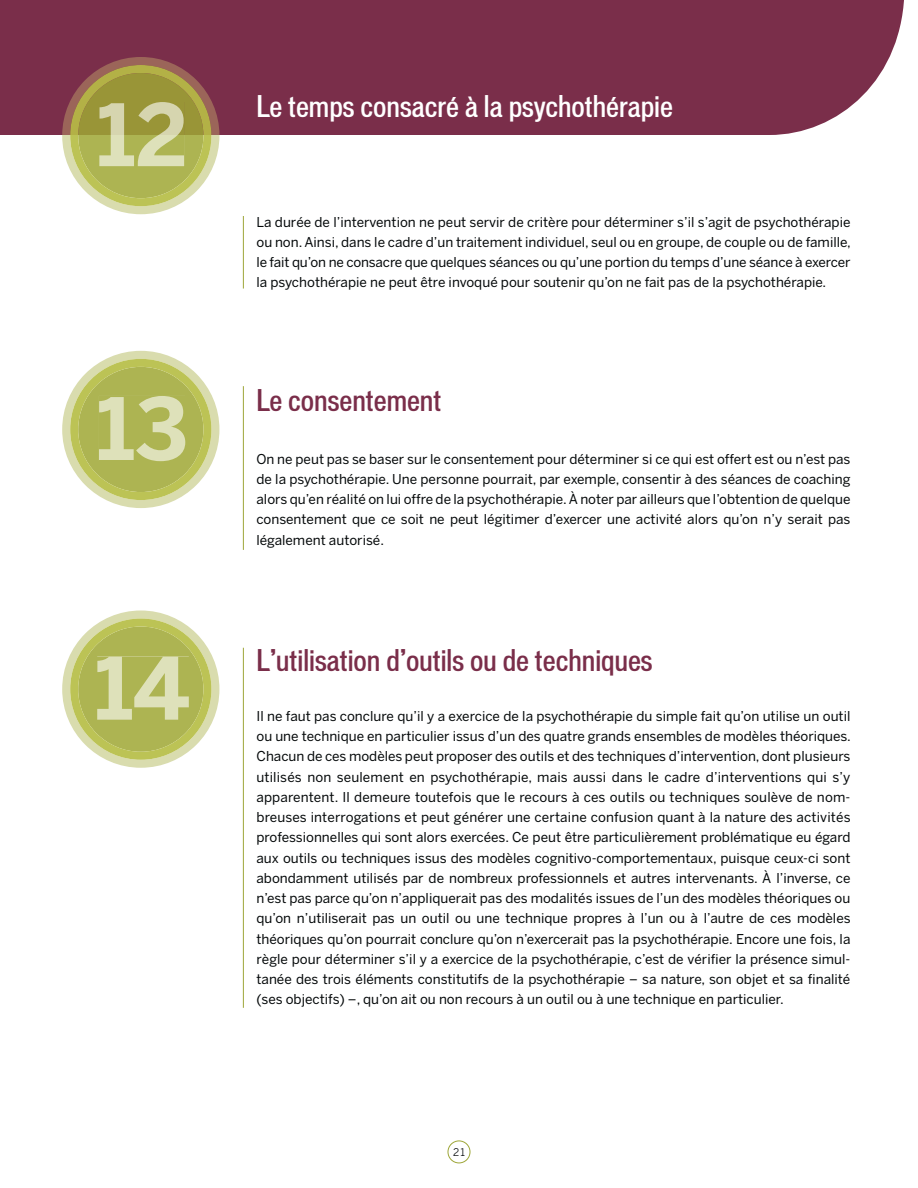
<style>
.page{position:relative;width:918px;height:1188px;background:#fff}
.page>*{position:absolute;margin:0;border:0;box-sizing:border-box;transform-origin:0 0}
.t1{font:700 85.05px "Benton Sans";color:#dee1ba}
.t2{font:500 condensed 28.5px "Vonnes";color:#7a2e4a}
.t3{font:500 condensed 28.5px "Vonnes";color:#fff}
.t4{font:13.5px/20.2px "Benton Sans";color:#040809;text-align:justify}
.t5{font:10.5px "Benton Sans";color:#040809}
</style>
<div class="page">
<div style="left:448px;top:1140px;width:22px;height:23px;border:1px solid #9ea638;border-radius:50%"></div>
<div style="left:0;top:0;width:904px;height:135px;background:#7a2e4a"></div>
<svg style="left:62px;top:57px;width:157px;height:157px;background:#b2a36d"></svg>
<div style="left:99px;top:135px;width:85px;height:31px;background:#adb452"></div>
<div style="left:99px;top:102px;width:85px;height:33px;background:#999537"></div>
<hr style="left:243px;top:216px;width:1px;height:73px;background:#9ea638">
<hr style="left:243px;top:386px;width:1px;height:164px;background:#9ea638">
<hr style="left:243px;top:648px;width:1px;height:360px;background:#9ea638">
<svg style="left:62px;top:351px;width:157px;height:157px"></svg>
<div style="left:99px;top:396px;width:86px;height:65px;background:#adb452"></div>
<svg style="left:62px;top:611px;width:157px;height:157px"></svg>
<div style="left:97px;top:657px;width:92px;height:63px;background:#adb452"></div>
<h1 class="t1" style="left:97px;top:103px;width:93px">12</h1>
<h2 class="t3" style="left:257px;top:95px;width:418px">Le temps consacré à la psychothérapie</h2>
<p class="t4" style="left:257px;top:213px;width:596px">La durée de l’intervention ne peut servir de critère pour déterminer s’il s’agit de psychothérapie ou non. Ainsi, dans le cadre d’un traitement individuel, seul ou en groupe, de couple ou de famille, le fait qu’on ne consacre que quelques séances ou qu’une portion du temps d’une séance à exercer la psychothérapie ne peut être invoqué pour soutenir qu’on ne fait pas de la psychothérapie.</p>
<h1 class="t1" style="left:96px;top:397px;width:93px">13</h1>
<h2 class="t2" style="left:257px;top:389px;width:186px">Le consentement</h2>
<p class="t4" style="left:257px;top:450px;width:596px">On ne peut pas se baser sur le consentement pour déterminer si ce qui est offert est ou n’est pas de la psychothérapie. Une personne pourrait, par exemple, consentir à des séances de coaching alors qu’en réalité on lui offre de la psychothérapie. À noter par ailleurs que l’obtention de quelque consentement que ce soit ne peut légitimer d’exercer une activité alors qu’on n’y serait pas légalement autorisé.</p>
<h1 class="t1" style="left:95px;top:657px;width:97px">14</h1>
<h2 class="t2" style="left:257px;top:648px;width:398px">L’utilisation d’outils ou de techniques</h2>
<p class="t4" style="left:257px;top:707px;width:596px">Il ne faut pas conclure qu’il y a exercice de la psychothérapie du simple fait qu’on utilise un outil ou une technique en particulier issus d’un des quatre grands ensembles de modèles théoriques.<br>Chacun de ces modèles peut proposer des outils et des techniques d’intervention, dont plusieurs utilisés non seulement en psychothérapie, mais aussi dans le cadre d’interventions qui s’y apparentent. Il demeure toutefois que le recours à ces outils ou techniques soulève de nom&shy;breuses interrogations et peut générer une certaine confusion quant à la nature des activités professionnelles qui sont alors exercées. Ce peut être particulièrement problématique eu égard aux outils ou techniques issus des modèles cognitivo-comportementaux, puisque ceux-ci sont abondamment utilisés par de nombreux professionnels et autres intervenants. À l’inverse, ce n’est pas parce qu’on n’appliquerait pas des modalités issues de l’un des modèles théoriques ou qu’on n’utiliserait pas un outil ou une technique propres à l’un ou à l’autre de ces modèles théoriques qu’on pourrait conclure qu’on n’exercerait pas la psychothérapie. Encore une fois, la règle pour déterminer s’il y a exercice de la psychothérapie, c’est de vérifier la présence simul&shy;tanée des trois éléments constitutifs de la psychothérapie – sa nature, son objet et sa finalité (ses objectifs) –, qu’on ait ou non recours à un outil ou à une technique en particulier.</p>
<p class="t5" style="left:453px;top:1148px;width:13px">21</p>
</div>
